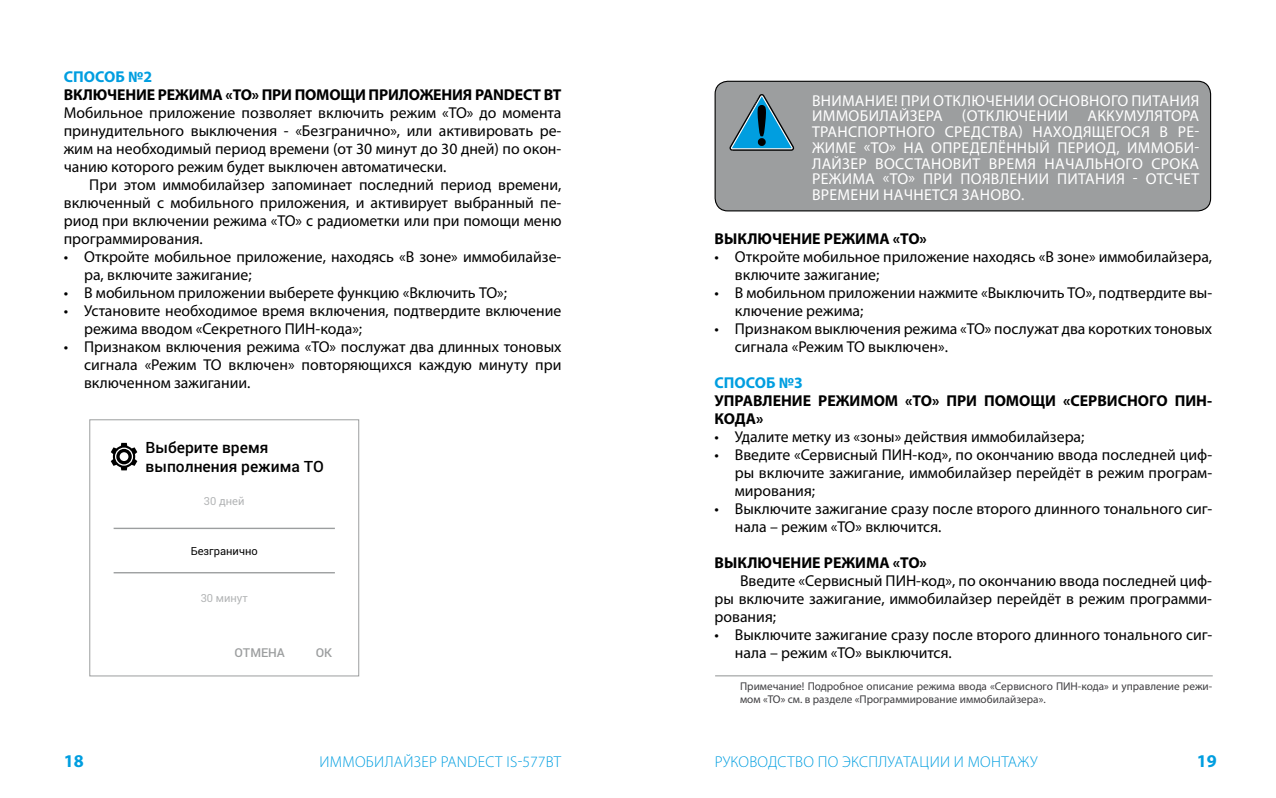
<style>
.page{position:relative;width:1276px;height:798px;background:#fff}
.page>*{position:absolute;margin:0;border:0;box-sizing:border-box;transform-origin:0 0}
.t1{font:700 18px "Myriad Pro";color:#009ee0}
.t2{font:15.75px/18px "Myriad Pro";color:#000}
.t3{font:15.75px/15.8px "Myriad Pro";letter-spacing:.02em;color:#fff;text-align:justify}
.t4{font:700 15.75px/18px "Myriad Pro";color:#000}
.t5{font:300 15.75px "Myriad Pro";letter-spacing:.02em;color:#009ee0}
.t6{font:700 15.75px "Myriad Pro";color:#009ee0}
.t7{font:500 15.53px/18.7px "Roboto";color:#000}
.t8{font:500 12.15px "Roboto";color:#9c9e9f}
.t9{font:11.25px/13.5px "Myriad Pro";color:#3e3d40}
.t10{font:11.03px "Roboto";color:#b1b3b4}
.t11{font:11.03px "Roboto";color:#000}
</style>
<div class="page">
<svg style="left:111px;top:442px;width:26px;height:28px"></svg>
<svg style="left:115px;top:447px;width:18px;height:18px"></svg>
<svg style="left:116px;top:448px;width:16px;height:16px"></svg>
<div style="left:120px;top:452px;width:8px;height:9px;background:#fff;border-radius:50%"></div>
<div style="left:89px;top:419px;width:270px;height:257px;border:1px solid #9c9e9f"></div>
<hr style="left:114px;top:527px;width:221px;height:2px;background:#9c9e9f">
<hr style="left:114px;top:572px;width:221px;height:1px;background:#9c9e9f">
<div style="left:715px;top:81px;width:495px;height:130px;background:#9c9e9f;border-radius:13px"></div>
<div style="left:714px;top:81px;width:497px;height:130px;border:1px solid #000;border-radius:13px"></div>
<svg style="left:729px;top:94px;width:65px;height:57px"></svg>
<hr style="left:715px;top:675px;width:497px;height:1px;background:#9c9e9f">
<p class="t6" style="left:64px;top:66px;width:90px">СПОСОБ №2</p>
<p class="t4" style="left:64px;top:85px;width:499px">ВКЛЮЧЕНИЕ РЕЖИМА «ТО» ПРИ ПОМОЩИ ПРИЛОЖЕНИЯ PANDECT BT</p>
<p class="t2" style="left:64px;top:103px;width:499px;text-align:justify">Мобильное приложение позволяет включить режим «ТО» до момента принудительного выключения - «Безгранично», или активировать ре&shy;жим на необходимый период времени (от 30 минут до 30 дней) по окон&shy;чанию которого режим будет выключен автоматически.</p>
<p class="t2" style="left:64px;top:175px;width:499px;text-align:justify;text-indent:26px">При этом иммобилайзер запоминает последний период времени, включенный с мобильного приложения, и активирует выбранный пе&shy;риод при включении режима «ТО» с радиометки или при помощи меню программирования.</p>
<p class="t2" style="left:84px;top:247px;width:479px;text-indent:-20px">• Откройте мобильное приложение, находясь «В зоне» иммобилайзе&shy;ра, включите зажигание;</p>
<p class="t2" style="left:64px;top:283px;width:445px">• В мобильном приложении выберете функцию «Включить ТО»;</p>
<p class="t2" style="left:84px;top:301px;width:479px;text-indent:-20px">• Установите необходимое время включения, подтвердите включение режима вводом «Секретного ПИН-кода»;</p>
<p class="t2" style="left:84px;top:337px;width:479px;text-align:justify;text-indent:-20px">• Признаком включения режима «ТО» послужат два длинных тоновых сигнала «Режим ТО включен» повторяющихся каждую минуту при включенном зажигании.</p>
<p class="t7" style="left:146px;top:438px;width:180px">Выберите время выполнения режима ТО</p>
<p class="t10" style="left:204px;top:493px;width:42px">30 дней</p>
<p class="t11" style="left:191px;top:543px;width:69px">Безгранично</p>
<p class="t10" style="left:201px;top:590px;width:49px">30 минут</p>
<p class="t8" style="left:234px;top:643px;width:52px">ОТМЕНА</p>
<p class="t8" style="left:316px;top:643px;width:18px">ОК</p>
<p class="t3" style="left:812px;top:92px;width:389px">ВНИМАНИЕ! ПРИ ОТКЛЮЧЕНИИ ОСНОВНОГО ПИТАНИЯ ИММОБИЛАЙЗЕРА (ОТКЛЮЧЕНИИ АККУМУЛЯТОРА ТРАНСПОРТНОГО СРЕДСТВА) НАХОДЯЩЕГОСЯ В РЕ-ЖИМЕ «ТО» НА ОПРЕДЕЛЁННЫЙ ПЕРИОД, ИММОБИ-ЛАЙЗЕР ВОССТАНОВИТ ВРЕМЯ НАЧАЛЬНОГО СРОКА РЕЖИМА «ТО» ПРИ ПОЯВЛЕНИИ ПИТАНИЯ - ОТСЧЕТ ВРЕМЕНИ НАЧНЕТСЯ ЗАНОВО.</p>
<p class="t4" style="left:714px;top:229px;width:214px">ВЫКЛЮЧЕНИЕ РЕЖИМА «ТО»</p>
<p class="t2" style="left:735px;top:247px;width:479px;text-indent:-20px">• Откройте мобильное приложение находясь «В зоне» иммобилайзера, включите зажигание;</p>
<p class="t2" style="left:735px;top:283px;width:479px;text-indent:-20px">• В мобильном приложении нажмите «Выключить ТО», подтвердите вы&shy;ключение режима;</p>
<p class="t2" style="left:735px;top:319px;width:479px;text-indent:-20px">• Признаком выключения режима «ТО» послужат два коротких тоновых сигнала «Режим ТО выключен».</p>
<p class="t6" style="left:714px;top:372px;width:90px">СПОСОБ №3</p>
<p class="t4" style="left:714px;top:391px;width:499px">УПРАВЛЕНИЕ РЕЖИМОМ «ТО» ПРИ ПОМОЩИ «СЕРВИСНОГО ПИН-<br>КОДА»</p>
<p class="t2" style="left:714px;top:427px;width:371px">• Удалите метку из «зоны» действия иммобилайзера;</p>
<p class="t2" style="left:735px;top:445px;width:479px;text-align:justify;text-indent:-20px">• Введите «Сервисный ПИН-код», по окончанию ввода последней циф&shy;ры включите зажигание, иммобилайзер перейдёт в режим програм&shy;мирования;</p>
<p class="t2" style="left:735px;top:499px;width:479px;text-indent:-20px">• Выключите зажигание сразу после второго длинного тонального сиг&shy;нала – режим «ТО» включится.</p>
<p class="t4" style="left:714px;top:553px;width:214px">ВЫКЛЮЧЕНИЕ РЕЖИМА «ТО»</p>
<p class="t2" style="left:714px;top:571px;width:499px;text-align:justify;text-indent:26px">Введите «Сервисный ПИН-код», по окончанию ввода последней циф&shy;ры включите зажигание, иммобилайзер перейдёт в режим программи&shy;рования;</p>
<p class="t2" style="left:735px;top:625px;width:479px;text-indent:-20px">• Выключите зажигание сразу после второго длинного тонального сиг&shy;нала – режим «ТО» выключится.</p>
<p class="t9" style="left:740px;top:679px;width:474px">Примечание! Подробное описание режима ввода «Сервисного ПИН-кода» и управление режи&shy;мом «ТО» см. в разделе «Программирование иммобилайзера».</p>
<p class="t1" style="left:64px;top:748px;width:21px">18</p>
<p class="t5" style="left:319px;top:751px;width:243px">ИММОБИЛАЙЗЕР PANDECT IS-577BT</p>
<p class="t5" style="left:714px;top:751px;width:324px">РУКОВОДСТВО ПО ЭКСПЛУАТАЦИИ И МОНТАЖУ</p>
<p class="t1" style="left:1197px;top:748px;width:21px">19</p>
</div>
